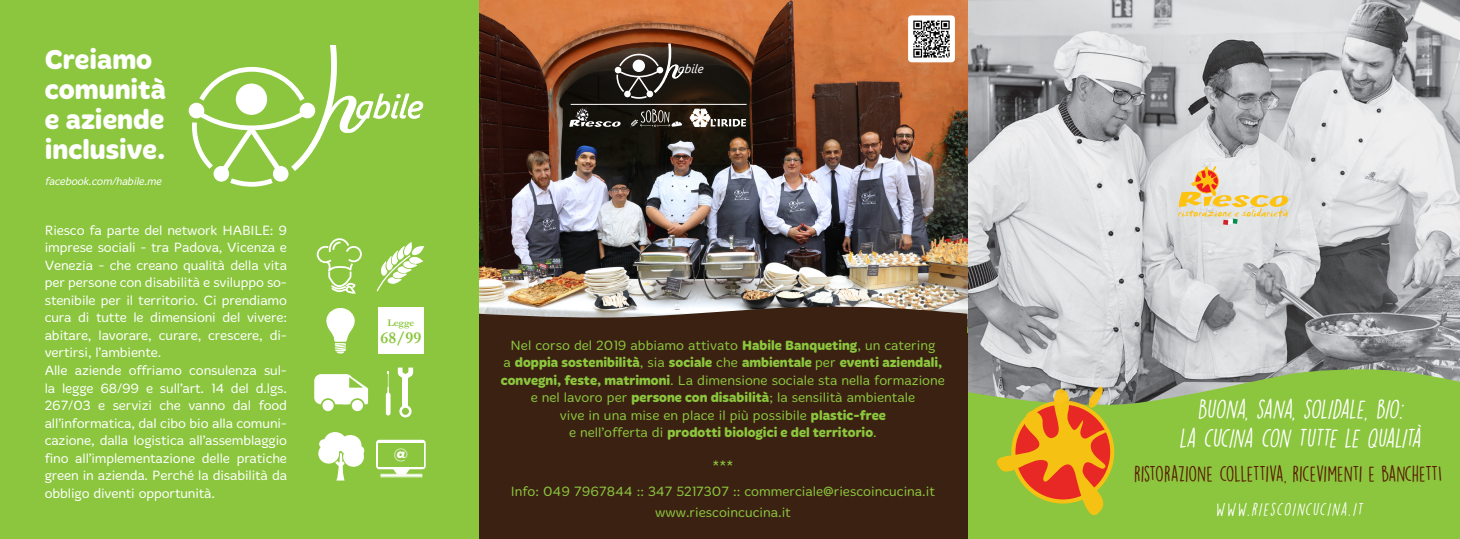
<style>
.page{position:relative;width:1460px;height:539px;background:#fff}
.page>*{position:absolute;margin:0;border:0;box-sizing:border-box;transform-origin:0 0}
.t1{font:700 28.12px "Merge W00";color:#fff}
.t2{font:italic 24px "DK Lemon Yellow Sun";color:#fff}
.t3{font:20px "DK Lemon Yellow Sun";letter-spacing:-.025em;color:#591903}
.t4{font:700 16.75px "Garamond";color:#8bc63e}
.t5{font:italic 16.25px "DK Lemon Yellow Sun";color:#fff}
.t6{font:900 14.75px "Gotham";color:#fff}
.t7{font:300 13.75px/17.5px "Merge";letter-spacing:-.01em;color:#fff;text-align:justify}
.t8{font:300 13.75px "Merge";color:#8bc63e}
.t9{font:700 13.75px "Merge W00";color:#8bc63e}
.t10{font:italic 12.12px "Segoe UI";color:#fff}
.t11{font:italic 300 11.25px "Merge";color:#fff;scale:.96 1}
.t12{font:700 10.25px "Garamond";color:#8bc63e}
.s1{font-family:"Merge W00";font-weight:700}
.s2{font-family:"Merge";font-weight:300}
.s3{font-size:18.75px}
</style>
<div class="page">
<img style="left:967px;top:0;width:493px;height:367px">
<img style="left:478px;top:0;width:489px;height:306px">
<img style="left:908px;top:15px;width:47px;height:47px">
<svg style="left:615px;top:41px;width:69px;height:59px;background:#544840"></svg>
<svg style="left:569px;top:107px;width:52px;height:20px"></svg>
<svg style="left:630px;top:109px;width:52px;height:18px"></svg>
<hr style="left:571px;top:104px;width:176px;height:1px;background:#fff">
<svg style="left:690px;top:109px;width:56px;height:18px"></svg>
<svg style="left:967px;top:367px;width:493px;height:172px;background:#8dc149"></svg>
<svg style="left:1178px;top:166px;width:110px;height:59px;background:#e7d4b3"></svg>
<svg style="left:994px;top:386px;width:137px;height:138px;background:#bc9f35"></svg>
<svg style="left:478px;top:306px;width:489px;height:27px;background:#5e4b3e"></svg>
<div style="left:478px;top:333px;width:489px;height:206px;background:#3a2111"></div>
<div style="left:0;top:0;width:478px;height:539px;background:#8bc63e"></div>
<svg style="left:326px;top:308px;width:29px;height:45px"></svg>
<div style="left:318px;top:443px;width:21px;height:20px;background:#fff;border-radius:50%"></div>
<div style="left:319px;top:439px;width:10px;height:9px;background:#fff;border-radius:50%"></div>
<div style="left:324px;top:432px;width:22px;height:20px;background:#fff;border-radius:50%"></div>
<div style="left:339px;top:435px;width:22px;height:20px;background:#fff;border-radius:50%"></div>
<div style="left:343px;top:446px;width:21px;height:20px;background:#fff;border-radius:50%"></div>
<div style="left:354px;top:445px;width:10px;height:11px;background:#fff;border-radius:50%"></div>
<svg style="left:335px;top:453px;width:10px;height:27px"></svg>
<svg style="left:316px;top:238px;width:46px;height:56px"></svg>
<hr style="left:380px;top:474px;width:42px;height:1px;background:#fff">
<hr style="left:380px;top:475px;width:42px;height:1px;background:#fff">
<svg style="left:393px;top:469px;width:17px;height:5px"></svg>
<div style="left:376px;top:439px;width:50px;height:30px;background:#fff;border-radius:3px"></div>
<div style="left:378px;top:443px;width:45px;height:24px;background:#8bc63e"></div>
<hr style="left:380px;top:476px;width:42px;height:1px;background:#fff">
<div style="left:314px;top:374px;width:39px;height:30px;background:#fff;border-radius:7px"></div>
<div style="left:342px;top:387px;width:26px;height:17px;background:#fff;border-radius:2px"></div>
<div style="left:322px;top:399px;width:12px;height:13px;background:#fff;border-radius:50%"></div>
<div style="left:321px;top:398px;width:14px;height:15px;border:2px solid #8bc63e;border-radius:50%"></div>
<div style="left:351px;top:399px;width:13px;height:13px;background:#fff;border-radius:50%"></div>
<div style="left:350px;top:398px;width:15px;height:15px;border:2px solid #8bc63e;border-radius:50%"></div>
<div style="left:403px;top:376px;width:5px;height:30px;background:#fff"></div>
<div style="left:399px;top:405px;width:13px;height:12px;border:3px solid #fff;border-radius:50%"></div>
<svg style="left:397px;top:367px;width:17px;height:16px"></svg>
<div style="left:386px;top:392px;width:5px;height:23px;background:#fff;border-radius:2px"></div>
<svg style="left:387px;top:371px;width:2px;height:22px"></svg>
<svg style="left:348px;top:374px;width:20px;height:15px"></svg>
<svg style="left:377px;top:242px;width:47px;height:49px"></svg>
<div style="left:378px;top:307px;width:45px;height:47px;background:#fff"></div>
<div style="left:189px;top:103px;width:15px;height:15px;background:#fff;border:2px solid #fff;border-radius:50%"></div>
<svg style="left:190px;top:45px;width:233px;height:142px"></svg>
<p class="t1" style="left:45px;top:43px;width:109px">Creiamo</p>
<p class="t1" style="left:45px;top:73px;width:123px">comunità</p>
<p class="t1" style="left:45px;top:103px;width:121px">e aziende</p>
<p class="t1" style="left:45px;top:133px;width:122px">inclusive.</p>
<p class="t11" style="left:45px;top:175px;width:126px">facebook.com/habile.me</p>
<p class="t7" style="left:45px;top:222px;width:244px">Riesco fa parte del network HABILE: 9 imprese sociali - tra Padova, Vicenza e Venezia - che creano qualità della vita per persone con disabilità e sviluppo so&shy;stenibile per il territorio. Ci prendiamo cura di tutte le dimensioni del vivere: abitare, lavorare, curare, crescere, di&shy;vertirsi, l’ambiente.</p>
<p class="t7" style="left:45px;top:362px;width:244px">Alle aziende offriamo consulenza sul&shy;la legge 68/99 e sull’art. 14 del d.lgs.<br>267/03 e servizi che vanno dal food all’informatica, dal cibo bio alla comuni&shy;cazione, dalla logistica all’assemblaggio fino all’implementazione delle pratiche green in azienda. Perché la disabilità da obbligo diventi opportunità.</p>
<p class="t10" style="left:678px;top:62px;width:28px">abile</p>
<p class="t12" style="left:387px;top:316px;width:28px">Legge</p>
<p class="t4" style="left:380px;top:327px;width:42px">68/99</p>
<p class="t6" style="left:394px;top:445px;width:16px">@</p>
<p class="t8" style="left:510px;top:337px;width:426px">Nel corso del 2019 abbiamo attivato <span class="s1">Habile Banqueting</span>, un catering</p>
<p class="t9" style="left:503px;top:354px;width:440px"><span class="s2">a</span> doppia sostenibilità<span class="s2">, sia</span> sociale <span class="s2">che</span> ambientale <span class="s2">per</span> eventi aziendali,</p>
<p class="t8" style="left:501px;top:372px;width:446px"><span class="s1">convegni, feste, matrimoni</span>. La dimensione sociale sta nella formazione</p>
<p class="t8" style="left:531px;top:389px;width:386px">e nel lavoro per <span class="s1">persone con disabilità</span>; la sensilità ambientale</p>
<p class="t8" style="left:560px;top:407px;width:328px">vive in una mise en place il più possibile <span class="s1">plastic-free</span></p>
<p class="t9" style="left:569px;top:424px;width:309px"><span class="s2">e nell’offerta di</span> prodotti biologici e del territorio<span class="s2">.</span></p>
<p class="t8" style="left:712px;top:457px;width:22px">***</p>
<p class="t8" style="left:511px;top:483px;width:426px">Info: 049 7967844 :: 347 5217307 :: commerciale@riescoincucina.it</p>
<p class="t8" style="left:655px;top:504px;width:137px">www.riescoincucina.it</p>
<p class="t2" style="left:1197px;top:395px;width:213px">BUONA, SANA, SOLIDALE, BIO:</p>
<p class="t2" style="left:1178px;top:423px;width:249px">LA CUCINA CON TUTTE LE QUALITÀ</p>
<p class="t3" style="left:1134px;top:462px;width:310px">RISTORAZIONE COLLETTIVA<span class="s3">,</span> RICEVIMENTI E BANCHETTI</p>
<p class="t5" style="left:1214px;top:499px;width:152px">WWW.RIESCOINCUCINA.IT</p>
</div>
